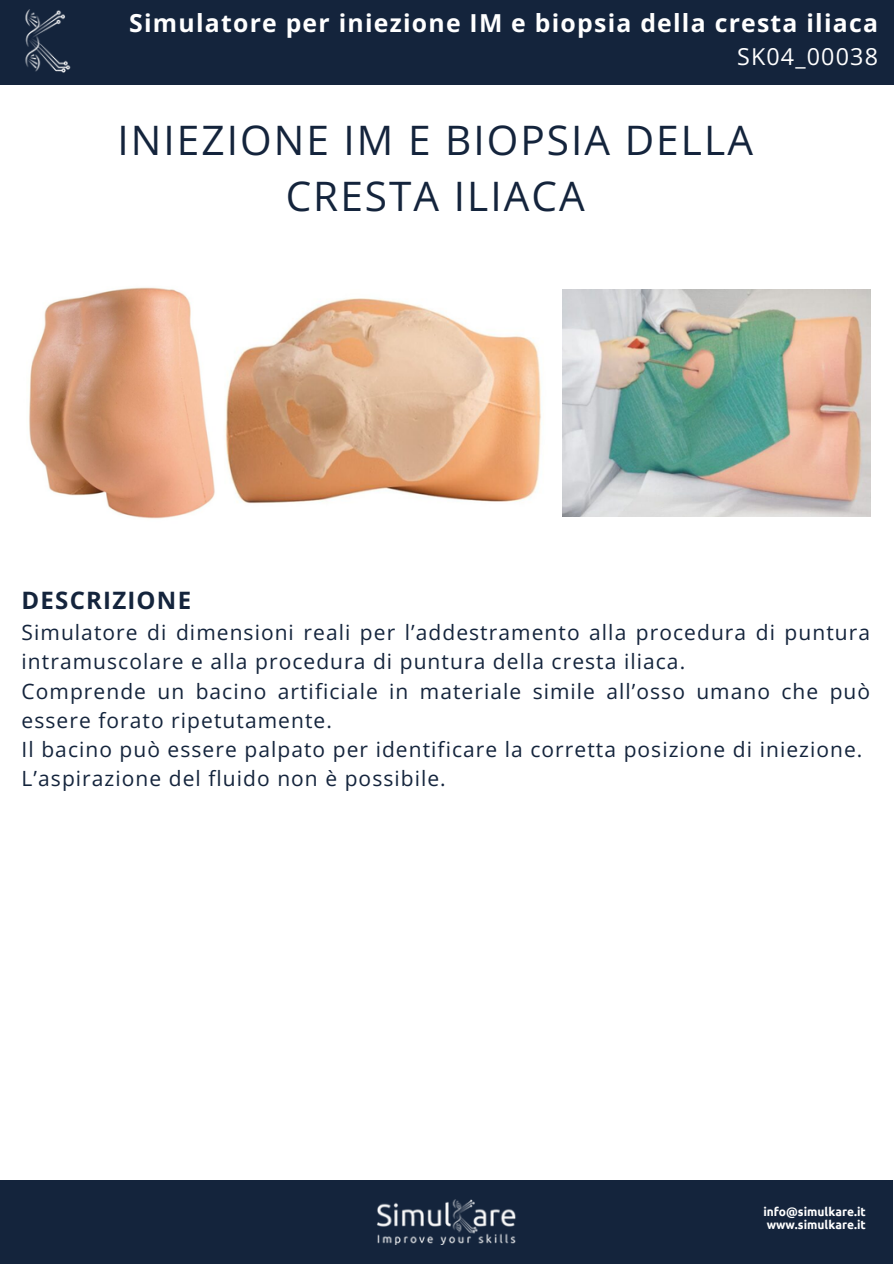
<style>
.page{position:relative;width:894px;height:1264px;background:#fff}
.page>*{position:absolute;margin:0;border:0;box-sizing:border-box;transform-origin:0 0}
.t1{font:40.65px/56.2px "Open Sans";letter-spacing:.05em;color:#14243c;text-align:center}
.t2{font:700 24.75px "Open Sans";letter-spacing:.05em;color:#fff}
.t3{font:700 24px "Open Sans";letter-spacing:.05em;color:#14243c}
.t4{font:23.25px "Open Sans";letter-spacing:.05em;color:#fff}
.t5{font:21px/29.2px "Open Sans";letter-spacing:.05em;color:#14243c}
.t6{font:700 12px/13.5px "Ubuntu";color:#fff}
</style>
<div class="page">
<div style="left:0;top:1179px;width:892px;height:84px;background:#14243c"></div>
<img style="left:377px;top:1199px;width:139px;height:45px">
<div style="left:0;top:0;width:892px;height:85px;background:#14243c"></div>
<img style="left:25px;top:10px;width:46px;height:63px">
<img style="left:29px;top:287px;width:186px;height:232px">
<img style="left:225px;top:298px;width:316px;height:206px">
<img style="left:562px;top:290px;width:308px;height:226px">
<p class="t2" style="left:129px;top:6px;width:750px">Simulatore per iniezione IM e biopsia della cresta iliaca</p>
<p class="t4" style="left:737px;top:41px;width:142px">SK04_00038</p>
<h1 class="t1" style="left:117px;top:111px;width:636px">INIEZIONE IM E BIOPSIA DELLA<br>CRESTA ILIACA</h1>
<p class="t3" style="left:22px;top:583px;width:171px">DESCRIZIONE</p>
<h4 class="t5" style="left:22px;top:617px;width:849px">Simulatore di dimensioni reali per l’addestramento alla procedura di puntura intramuscolare e alla procedura di puntura della cresta iliaca.<br>Comprende un bacino artificiale in materiale simile all’osso umano che può essere forato ripetutamente.<br>Il bacino può essere palpato per identificare la corretta posizione di iniezione.<br>L’aspirazione del fluido non è possibile.</h4>
<h3 class="t6" style="left:763px;top:1204px;width:104px">info@simulkare.it www.simulkare.it</h3>
</div>
